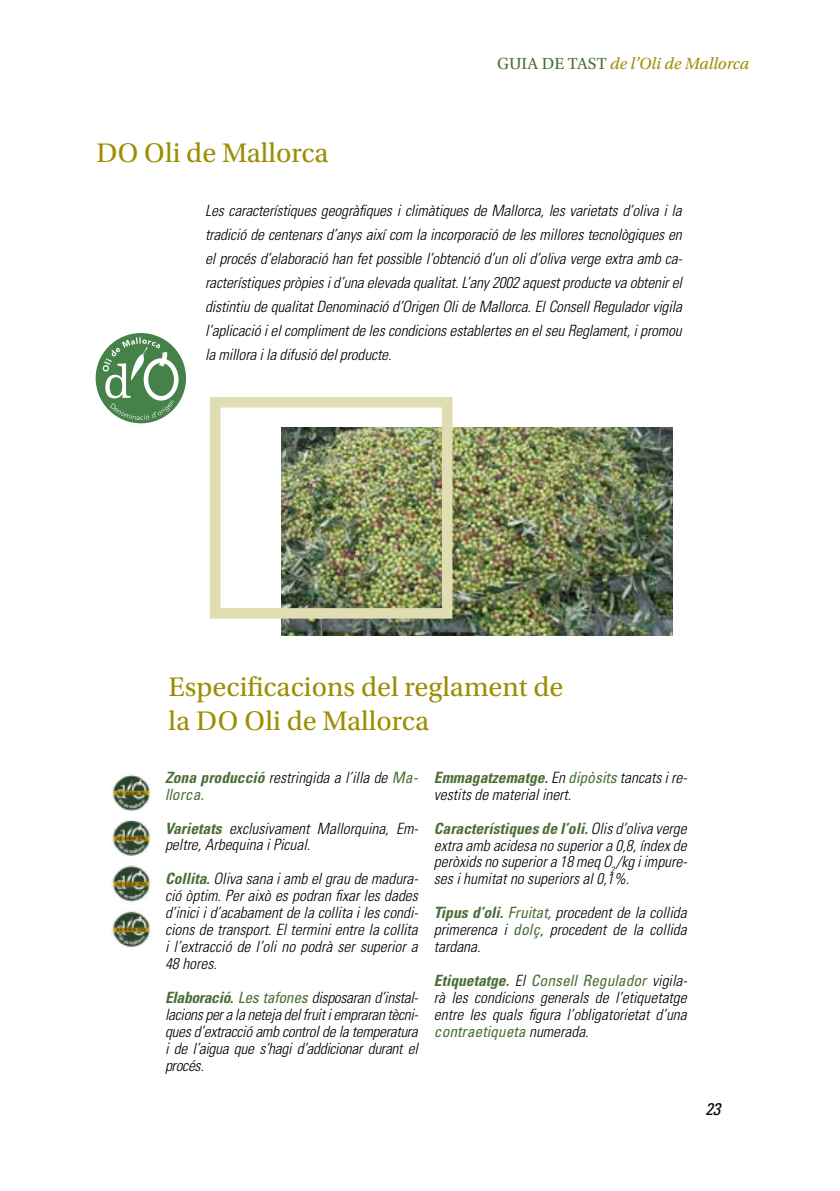
<style>
.page{position:relative;width:840px;height:1191px;background:#fff}
.page>*{position:absolute;margin:0;border:0;box-sizing:border-box;transform-origin:0 0}
.t1{font:28.2px/34px "Utopia Std";color:#9c8e00}
.t2{font:italic 17px "Utopia Std";color:#9c8e00}
.t3{font:italic condensed 17px "Univers LT Std";color:#000}
.t4{font:italic 300 condensed 15.6px/17px "Univers LT Std";color:#000;text-align:justify}
.s1{font-style:normal;color:#4c6e36}
.s2{font-weight:700;color:#4c6e36}
.s3{font-weight:400;color:#4c6e36}
.s4{font-weight:700;font-style:normal;color:#4c6e36}
</style>
<div class="page">
<img style="left:112px;top:774px;width:39px;height:173px">
<img style="left:281px;top:427px;width:391px;height:208px">
<div style="left:96px;top:333px;width:90px;height:90px;background:#44824a;border-radius:50%"></div>
<svg style="left:103px;top:337px;width:75px;height:83px"></svg>
<div style="left:210px;top:397px;width:242px;height:221px;border:10px solid #e1ddb3"></div>
<h1 class="t1" style="left:96px;top:137px;width:234px">DO Oli de Mallorca</h1>
<p class="t2" style="left:497px;top:54px;width:253px"><span class="s1">GUIA DE TAST</span> de l’Oli de Mallorca</p>
<p class="t4" style="left:205px;top:199px;width:478px;line-height:24px">Les característiques geogràfiques i climàtiques de Mallorca, les varietats d’oliva i la tradició de centenars d’anys així com la incorporació de les millores tecnològiques en el procés d’elaboració han fet possible l’obtenció d’un oli d’oliva verge extra amb ca&shy;racterístiques pròpies i d’una elevada qualitat. L’any 2002 aquest producte va obtenir el distintiu de qualitat Denominació d’Origen Oli de Mallorca. El Consell Regulador vigila l’aplicació i el compliment de les condicions establertes en el seu Reglament, i promou la millora i la difusió del producte.</p>
<h1 class="t1" style="left:168px;top:670px;width:396px">Especificacions del reglament de la DO Oli de Mallorca</h1>
<p class="t4" style="left:165px;top:768px;width:254px"><span class="s2">Zona producció</span> restringida a l’illa de <span class="s3">Ma&shy;llorca.</span></p>
<p class="t4" style="left:165px;top:819px;width:254px"><span class="s2">Varietats</span> exclusivament Mallorquina, Em&shy;peltre, Arbequina i Picual.</p>
<p class="t4" style="left:165px;top:870px;width:254px"><span class="s2">Collita</span><span class="s4">.</span> Oliva sana i amb el grau de madura&shy;ció òptim. Per això es podran fixar les dades d’inici i d’acabament de la collita i les condi&shy;cions de transport. El termini entre la collita i l’extracció de l’oli no podrà ser superior a 48 hores.</p>
<p class="t4" style="left:165px;top:989px;width:254px"><span class="s2">Elaboració</span><span class="s4">.</span> <span class="s3">Les tafones</span> disposaran d’instal· lacions per a la neteja del fruit i empraran tècni&shy;ques d’extracció amb control de la temperatura i de l’aigua que s’hagi d’addicionar durant el procés.</p>
<p class="t4" style="left:433px;top:768px;width:254px"><span class="s2">Emmagatzematge</span><span class="s4">.</span> En <span class="s3">dipòsits</span> tancats i re&shy;vestits de material inert.</p>
<p class="t4" style="left:433px;top:819px;width:254px"><span class="s2">Característiques de l’oli.</span> Olis d’oliva verge extra amb acidesa no superior a 0,8, índex de peròxids no superior a 18 meq O<sub>2</sub> /kg i impure&shy;ses i humitat no superiors al 0,1%.</p>
<p class="t4" style="left:433px;top:904px;width:254px"><span class="s2">Tipus d’oli.</span> <span class="s3">Fruitat,</span> procedent de la collida primerenca i <span class="s3">dolç</span>, procedent de la collida tardana.</p>
<p class="t4" style="left:433px;top:972px;width:254px"><span class="s2">Etiquetatge.</span> El <span class="s3">Consell Regulador</span> vigila&shy;rà les condicions generals de l’etiquetatge entre les quals figura l’obligatorietat d’una <span class="s3">contraetiqueta</span> numerada.</p>
<p class="t3" style="left:705px;top:1098px;width:17px">23</p>
</div>
